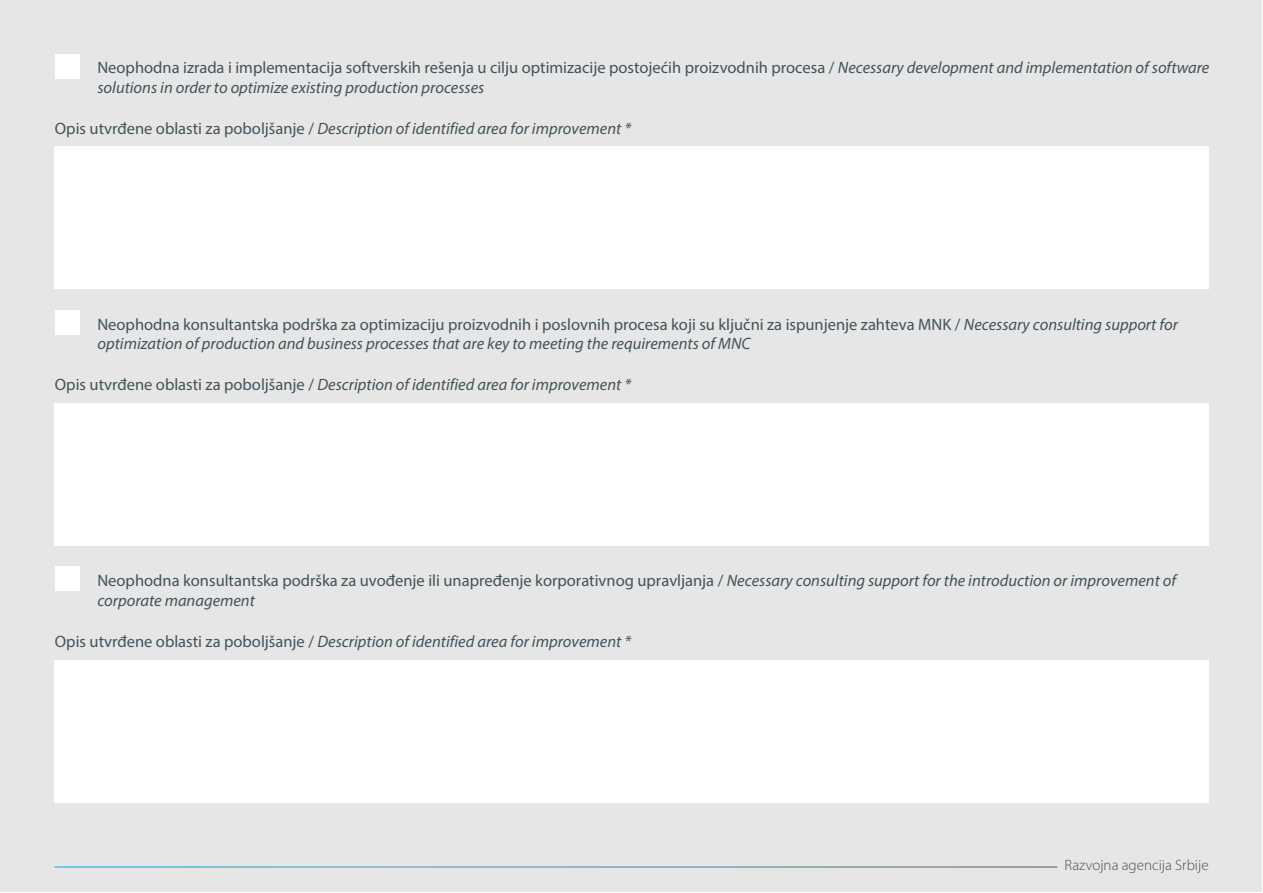
<style>
.page{position:relative;width:1263px;height:893px;background:#fff}
.page>*{position:absolute;margin:0;border:0;box-sizing:border-box;transform-origin:0 0}
.t1{font:italic 16.5px/19.5px "Myriad Pro";color:#43525a}
.t2{font:16.5px/19.5px "Myriad Pro";color:#43525a}
.t3{font:300 15px "Myriad Pro";color:#43525a}
.s1{font-style:normal}
.s2{font-style:italic}
</style>
<div class="page">
<div style="left:1px;top:1px;width:1261px;height:891px;background:#e6e6e6"></div>
<hr style="left:54px;top:867px;width:1003px;height:1px;background:#fff">
<div style="left:54px;top:147px;width:1155px;height:142px;background:#fff"></div>
<div style="left:56px;top:54px;width:24px;height:24px;background:#fff"></div>
<div style="left:54px;top:403px;width:1155px;height:143px;background:#fff"></div>
<div style="left:56px;top:310px;width:24px;height:24px;background:#fff"></div>
<div style="left:54px;top:660px;width:1155px;height:143px;background:#fff"></div>
<div style="left:56px;top:567px;width:24px;height:24px;background:#fff"></div>
<p class="t1" style="left:97px;top:58px;width:1113px"><span class="s1">Neophodna izrada i implementacija softverskih rešenja u cilju optimizacije postojećih proizvodnih procesa /</span> Necessary development and implementation of software solutions in order to optimize existing production processes</p>
<p class="t1" style="left:55px;top:118px;width:578px"><span class="s1">Opis utvrđene oblasti za poboljšanje /</span> Description of identified area for improvement *</p>
<p class="t1" style="left:97px;top:314px;width:1082px"><span class="s1">Neophodna konsultantska podrška za optimizaciju proizvodnih i poslovnih procesa koji su ključni za ispunjenje zahteva MNK /</span> Necessary consulting support for optimization of production and business processes that are key to meeting the requirements of MNC</p>
<p class="t1" style="left:55px;top:375px;width:578px"><span class="s1">Opis utvrđene oblasti za poboljšanje /</span> Description of identified area for improvement *</p>
<p class="t2" style="left:97px;top:571px;width:1080px">Neophodna konsultantska podrška za uvođenje ili unapređenje korporativnog upravljanja / <span class="s2">Necessary consulting support for the introduction or improvement of corporate management</span></p>
<p class="t1" style="left:55px;top:631px;width:578px"><span class="s1">Opis utvrđene oblasti za poboljšanje /</span> Description of identified area for improvement *</p>
<p class="t3" style="left:1064px;top:856px;width:145px">Razvojna agencija Srbije</p>
</div>
